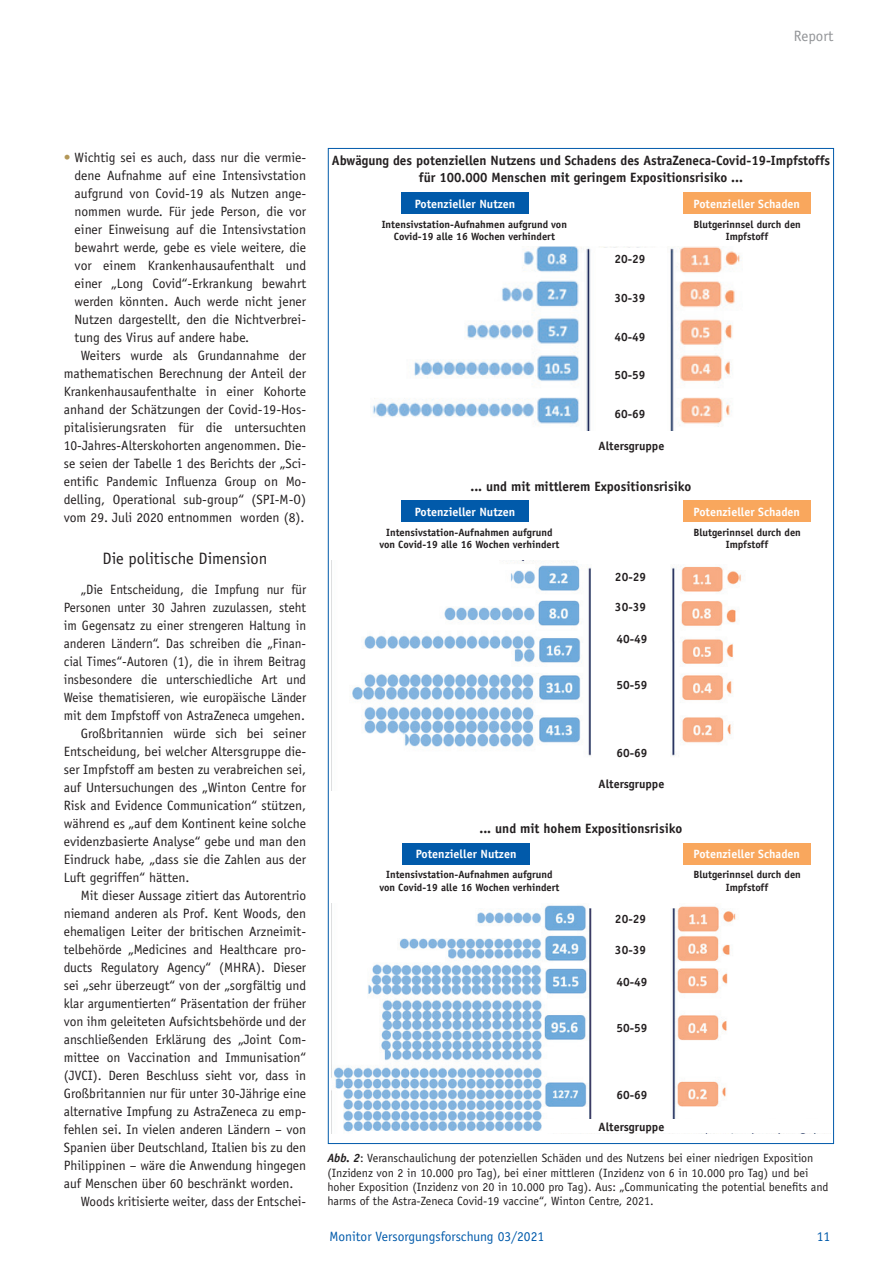
<style>
.page{position:relative;width:893px;height:1263px;background:#fff}
.page>*{position:absolute;margin:0;border:0;box-sizing:border-box;transform-origin:0 0}
.t1{font:16.5px "Officina Sans";color:#231f20}
.t2{font:15px "Officina Sans";color:#939598}
.t3{font:13.5px "Officina Sans";color:#231f20}
.t4{font:700 13.5px/16.2px "Officina Sans";color:#231f20;text-align:center}
.t5{font:13.5px "Officina Sans";color:#015aaa}
.t6{font:12px/14.4px "Officina Sans";color:#231f20}
.t7{font:700 12px "Officina Sans";color:#fff}
.t8{font:700 12px "Officina Sans";color:#231f20}
.t9{font:700 10.5px/12.6px "Officina Sans";color:#231f20;text-align:center}
.s1{color:#b39758}
.s2{font-weight:700;font-style:italic}
</style>
<div class="page">
<div style="left:328px;top:148px;width:506px;height:996px;background:#fff;border:1px solid #015aaa"></div>
<img style="left:352px;top:561px;width:389px;height:195px">
<div style="left:401px;top:192px;width:128px;height:22px;background:#015aaa"></div>
<img style="left:372px;top:246px;width:368px;height:184px">
<div style="left:683px;top:192px;width:127px;height:22px;background:#f9a75d"></div>
<div style="left:596px;top:248px;width:71px;height:184px;background:#fff"></div>
<div style="left:401px;top:500px;width:128px;height:22px;background:#015aaa"></div>
<div style="left:683px;top:500px;width:127px;height:22px;background:#f9a75d"></div>
<div style="left:593px;top:561px;width:77px;height:229px;background:#fff"></div>
<img style="left:331px;top:903px;width:405px;height:230px">
<div style="left:542px;top:1119px;width:289px;height:14px;background:#fff"></div>
<div style="left:402px;top:843px;width:128px;height:21px;background:#015aaa"></div>
<div style="left:683px;top:843px;width:127px;height:21px;background:#f9a75d"></div>
<div style="left:593px;top:903px;width:77px;height:230px;background:#fff"></div>
<p class="t2" style="left:794px;top:27px;width:41px">Report</p>
<p class="t3" style="left:64px;top:150px;width:244px"><span class="s1">•</span> Wichtig sei es auch, dass nur die vermie-</p>
<p class="t3" style="left:75px;top:168px;width:233px">dene Aufnahme auf eine Intensivstation</p>
<p class="t3" style="left:75px;top:186px;width:233px">aufgrund von Covid-19 als Nutzen ange-</p>
<p class="t3" style="left:75px;top:204px;width:233px">nommen wurde. Für jede Person, die vor</p>
<p class="t3" style="left:75px;top:222px;width:233px">einer Einweisung auf die Intensivstation</p>
<p class="t3" style="left:75px;top:240px;width:233px">bewahrt werde, gebe es viele weitere, die</p>
<p class="t3" style="left:75px;top:258px;width:233px">vor einem Krankenhausaufenthalt und</p>
<p class="t3" style="left:75px;top:276px;width:233px">einer „Long Covid“-Erkrankung bewahrt</p>
<p class="t3" style="left:75px;top:294px;width:233px">werden könnten. Auch werde nicht jener</p>
<p class="t3" style="left:75px;top:312px;width:233px">Nutzen dargestellt, den die Nichtverbrei-</p>
<p class="t3" style="left:75px;top:330px;width:176px">tung des Virus auf andere habe.</p>
<p class="t3" style="left:81px;top:348px;width:227px">Weiters wurde als Grundannahme der</p>
<p class="t3" style="left:64px;top:366px;width:244px">mathematischen Berechnung der Anteil der</p>
<p class="t3" style="left:64px;top:384px;width:244px">Krankenhausaufenthalte in einer Kohorte</p>
<p class="t3" style="left:64px;top:402px;width:244px">anhand der Schätzungen der Covid-19-Hos-</p>
<p class="t3" style="left:64px;top:420px;width:244px">pitalisierungsraten für die untersuchten</p>
<p class="t3" style="left:64px;top:438px;width:244px">10-Jahres-Alterskohorten angenommen. Die-</p>
<p class="t3" style="left:64px;top:456px;width:244px">se seien der Tabelle 1 des Berichts der „Sci-</p>
<p class="t3" style="left:64px;top:474px;width:244px">entific Pandemic Influenza Group on Mo-</p>
<p class="t3" style="left:64px;top:492px;width:244px">delling, Operational sub-group“ (SPI-M-O)</p>
<p class="t3" style="left:64px;top:510px;width:242px">vom 29. Juli 2020 entnommen worden (8).</p>
<p class="t1" style="left:103px;top:549px;width:166px">Die politische Dimension</p>
<p class="t3" style="left:81px;top:582px;width:227px">„Die Entscheidung, die Impfung nur für</p>
<p class="t3" style="left:64px;top:600px;width:244px">Personen unter 30 Jahren zuzulassen, steht</p>
<p class="t3" style="left:64px;top:618px;width:244px">im Gegensatz zu einer strengeren Haltung in</p>
<p class="t3" style="left:64px;top:636px;width:244px">anderen Ländern“. Das schreiben die „Finan-</p>
<p class="t3" style="left:64px;top:654px;width:244px">cial Times“-Autoren (1), die in ihrem Beitrag</p>
<p class="t3" style="left:64px;top:672px;width:244px">insbesondere die unterschiedliche Art und</p>
<p class="t3" style="left:64px;top:690px;width:244px">Weise thematisieren, wie europäische Länder</p>
<p class="t3" style="left:64px;top:708px;width:243px">mit dem Impfstoff von AstraZeneca umgehen.</p>
<p class="t3" style="left:81px;top:726px;width:227px">Großbritannien würde sich bei seiner</p>
<p class="t3" style="left:64px;top:744px;width:244px">Entscheidung, bei welcher Altersgruppe die-</p>
<p class="t3" style="left:64px;top:762px;width:244px">ser Impfstoff am besten zu verabreichen sei,</p>
<p class="t3" style="left:64px;top:780px;width:244px">auf Untersuchungen des „Winton Centre for</p>
<p class="t3" style="left:64px;top:798px;width:244px">Risk and Evidence Communication“ stützen,</p>
<p class="t3" style="left:64px;top:816px;width:244px">während es „auf dem Kontinent keine solche</p>
<p class="t3" style="left:64px;top:834px;width:244px">evidenzbasierte Analyse“ gebe und man den</p>
<p class="t3" style="left:64px;top:852px;width:244px">Eindruck habe, „dass sie die Zahlen aus der</p>
<p class="t3" style="left:64px;top:870px;width:127px">Luft gegriffen“ hätten.</p>
<p class="t3" style="left:81px;top:888px;width:227px">Mit dieser Aussage zitiert das Autorentrio</p>
<p class="t3" style="left:64px;top:906px;width:244px">niemand anderen als Prof. Kent Woods, den</p>
<p class="t3" style="left:64px;top:924px;width:242px">ehemaligen Leiter der britischen Arzneimit-</p>
<p class="t3" style="left:64px;top:942px;width:244px">telbehörde „Medicines and Healthcare pro-</p>
<p class="t3" style="left:64px;top:960px;width:244px">ducts Regulatory Agency“ (MHRA). Dieser</p>
<p class="t3" style="left:64px;top:978px;width:244px">sei „sehr überzeugt“ von der „sorgfältig und</p>
<p class="t3" style="left:64px;top:996px;width:244px">klar argumentierten“ Präsentation der früher</p>
<p class="t3" style="left:64px;top:1014px;width:244px">von ihm geleiteten Aufsichtsbehörde und der</p>
<p class="t3" style="left:64px;top:1032px;width:244px">anschließenden Erklärung des „Joint Com-</p>
<p class="t3" style="left:64px;top:1049px;width:244px">mittee on Vaccination and Immunisation“</p>
<p class="t3" style="left:64px;top:1067px;width:244px">(JVCI). Deren Beschluss sieht vor, dass in</p>
<p class="t3" style="left:64px;top:1085px;width:244px">Großbritannien nur für unter 30-Jährige eine</p>
<p class="t3" style="left:64px;top:1103px;width:244px">alternative Impfung zu AstraZeneca zu emp-</p>
<p class="t3" style="left:64px;top:1121px;width:244px">fehlen sei. In vielen anderen Ländern – von</p>
<p class="t3" style="left:64px;top:1139px;width:244px">Spanien über Deutschland, Italien bis zu den</p>
<p class="t3" style="left:64px;top:1157px;width:244px">Philippinen – wäre die Anwendung hingegen</p>
<p class="t3" style="left:64px;top:1175px;width:231px">auf Menschen über 60 beschränkt worden.</p>
<p class="t3" style="left:81px;top:1194px;width:227px">Woods kritisierte weiter, dass der Entschei-</p>
<p class="t4" style="left:332px;top:153px;width:500px">Abwägung des potenziellen Nutzens und Schadens des AstraZeneca-Covid-19-Impfstoffs für 100.000 Menschen mit geringem Expositionsrisiko ...</p>
<p class="t7" style="left:415px;top:196px;width:102px">Potenzieller Nutzen</p>
<p class="t9" style="left:382px;top:218px;width:187px">Intensivstation-Aufnahmen aufgrund von<br>Covid-19 alle 16 Wochen verhindert</p>
<p class="t7" style="left:693px;top:196px;width:108px">Potenzieller Schaden</p>
<p class="t9" style="left:693px;top:218px;width:109px">Blutgerinnsel durch den<br>Impfstoff</p>
<p class="t8" style="left:614px;top:252px;width:32px">20-29</p>
<p class="t8" style="left:614px;top:290px;width:32px">30-39</p>
<p class="t8" style="left:614px;top:329px;width:32px">40-49</p>
<p class="t8" style="left:614px;top:368px;width:32px">50-59</p>
<p class="t8" style="left:614px;top:406px;width:32px">60-69</p>
<p class="t8" style="left:599px;top:438px;width:67px">Altersgruppe</p>
<p class="t4" style="left:470px;top:478px;width:223px">... und mit mittlerem Expositionsrisiko</p>
<p class="t7" style="left:415px;top:504px;width:102px">Potenzieller Nutzen</p>
<p class="t9" style="left:379px;top:526px;width:181px">Intensivstation-Aufnahmen aufgrund von Covid-19 alle 16 Wochen verhindert</p>
<p class="t7" style="left:693px;top:504px;width:108px">Potenzieller Schaden</p>
<p class="t9" style="left:693px;top:526px;width:109px">Blutgerinnsel durch den<br>Impfstoff</p>
<p class="t8" style="left:615px;top:569px;width:33px">20-29</p>
<p class="t8" style="left:615px;top:599px;width:33px">30-39</p>
<p class="t8" style="left:616px;top:632px;width:33px">40-49</p>
<p class="t8" style="left:616px;top:678px;width:33px">50-59</p>
<p class="t8" style="left:616px;top:745px;width:33px">60-69</p>
<p class="t8" style="left:599px;top:777px;width:67px">Altersgruppe</p>
<p class="t4" style="left:479px;top:820px;width:204px">... und mit hohem Expositionsrisiko</p>
<p class="t7" style="left:416px;top:847px;width:102px">Potenzieller Nutzen</p>
<p class="t9" style="left:379px;top:868px;width:181px">Intensivstation-Aufnahmen aufgrund von Covid-19 alle 16 Wochen verhindert</p>
<p class="t8" style="left:615px;top:912px;width:33px">20-29</p>
<p class="t8" style="left:615px;top:942px;width:33px">30-39</p>
<p class="t8" style="left:616px;top:974px;width:33px">40-49</p>
<p class="t7" style="left:693px;top:847px;width:108px">Potenzieller Schaden</p>
<p class="t9" style="left:693px;top:868px;width:109px">Blutgerinnsel durch den<br>Impfstoff</p>
<p class="t8" style="left:616px;top:1020px;width:33px">50-59</p>
<p class="t8" style="left:616px;top:1088px;width:33px">60-69</p>
<p class="t8" style="left:599px;top:1119px;width:67px">Altersgruppe</p>
<p class="t6" style="left:327px;top:1151px;width:502px"><span class="s2">Abb. 2</span>: Veranschaulichung der potenziellen Schäden und des Nutzens bei einer niedrigen Exposition (Inzidenz von 2 in 10.000 pro Tag), bei einer mittleren (Inzidenz von 6 in 10.000 pro Tag) und bei hoher Exposition (Inzidenz von 20 in 10.000 pro Tag). Aus: „Communicating the potential benefits and harms of the Astra-Zeneca Covid-19 vaccine“, Winton Centre, 2021.</p>
<p class="t5" style="left:330px;top:1228px;width:216px">Monitor Versorgungsforschung 03/2021</p>
<p class="t5" style="left:817px;top:1228px;width:15px">11</p>
</div>
